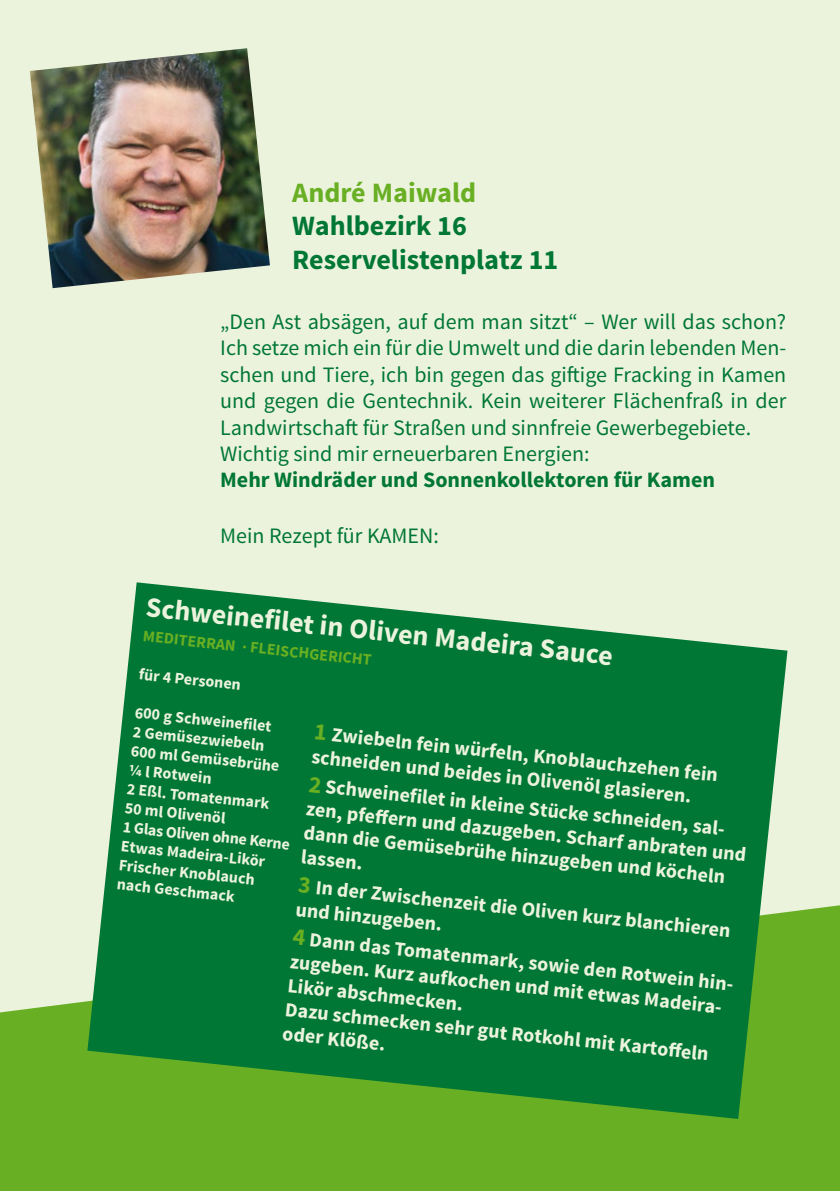
<style>
.page{position:relative;width:840px;height:1191px;background:#fff}
.page>*{position:absolute;margin:0;border:0;box-sizing:border-box;transform-origin:0 0}
.t1{font:700 28px "Source Sans Pro";color:#ecf3dd}
.t2{font:700 28px "Source Sans Pro";color:#007734}
.t3{font:700 28px "Source Sans Pro";color:#69af23}
.t4{font:22px/26.4px "Source Sans Pro";color:#007734}
.t5{font:700 22px "Source Sans Pro";color:#007734}
.t6{font:700 20px/24px "Source Sans Pro";color:#ecf3dd}
.t7{font:700 16px/19.2px "Source Sans Pro";color:#ecf3dd}
.t8{font:700 16px "Source Sans Pro";color:#69af23}
.s1{font-size:24px;color:#69af23}
</style>
<div class="page">
<div style="left:0;top:0;width:839px;height:1191px;background:#ecf3dd"></div>
<svg style="left:0;top:905px;width:839px;height:286px;background:#76b636"></svg>
<svg style="left:82px;top:582px;width:710px;height:542px;background:#238944"></svg>
<img style="left:30px;top:48px;width:240px;height:240px">
<h1 class="t3" style="left:292px;top:174px;width:185px">André Maiwald</h1>
<h1 class="t2" style="left:292px;top:208px;width:176px">Wahlbezirk 16</h1>
<h1 class="t2" style="left:220px;top:241px;width:46px">R</h1>
<h1 class="t2" style="left:309px;top:241px;width:250px">eservelistenplatz 11</h1>
<p class="t4" style="left:220px;top:309px;width:567px">„Den Ast absägen, auf dem man sitzt“ – Wer will das schon?<br>Ich setze mich ein für die Umwelt und die darin lebenden Men&shy;schen und Tiere, ich bin gegen das giftige Fracking in Kamen und gegen die Gentechnik. Kein weiterer Flächenfraß in der Landwirtschaft für Straßen und sinnfreie Gewerbegebiete.<br>Wichtig sind mir erneuerbaren Energien:</p>
<p class="t5" style="left:220px;top:466px;width:496px">Mehr Windräder und Sonnenkollektoren für Kamen</p>
<p class="t4" style="left:220px;top:522px;width:220px">Mein Rezept für KAMEN:</p>
<h1 class="t1" style="left:148px;top:589px;width:471px;rotate:6deg">Schweinefilet in Oliven Madeira Sauce</h1>
<p class="t8" style="left:144px;top:625px;width:231px;rotate:6deg">mediterran . FleischGericht</p>
<p class="t7" style="left:140px;top:665px;width:105px;rotate:6deg">für4 Personen</p>
<p class="t7" style="left:136px;top:703px;width:170px;rotate:6deg">600 g Schweinefilet<br>2 Gemüsezwiebeln<br>600 mlGemüsebrühe<br>¼ lRotwein<br>2 Eßl. Tomatenmark<br>50 mlOlivenöl<br>1 Glas Oliven ohne Kerne<br>Etwas Madeira-Likör<br>FrischerKnoblauch nach Geschmack</p>
<p class="t6" style="left:315px;top:721px;width:409px;rotate:6deg"><span class="s1">1</span> Zwiebeln fein würfeln, Knoblauchzehen fein schneiden und beides in Olivenölglasieren.</p>
<p class="t6" style="left:310px;top:773px;width:445px;rotate:6deg"><span class="s1">2</span> Schweinefilet in kleine Stücke schneiden, sal&shy;zen, pfeff ern und dazugeben. Scharf anbraten und dann die Gemüsebrühe hinzugeben und köcheln lassen.</p>
<p class="t6" style="left:299px;top:874px;width:438px;rotate:6deg"><span class="s1">3</span> In derZwischenzeit die Oliven kurz blanchieren und hinzugeben.</p>
<p class="t6" style="left:294px;top:926px;width:448px;rotate:6deg"><span class="s1">4</span> Dann das Tomatenmark, sowie den Rotwein hin&shy;zugeben. Kurz aufkochen und mit etwas Madeira-Likörabschmecken.<br>Dazu schmecken sehrgutRotkohlmit Kartoffeln oderKlöße.</p>
</div>
